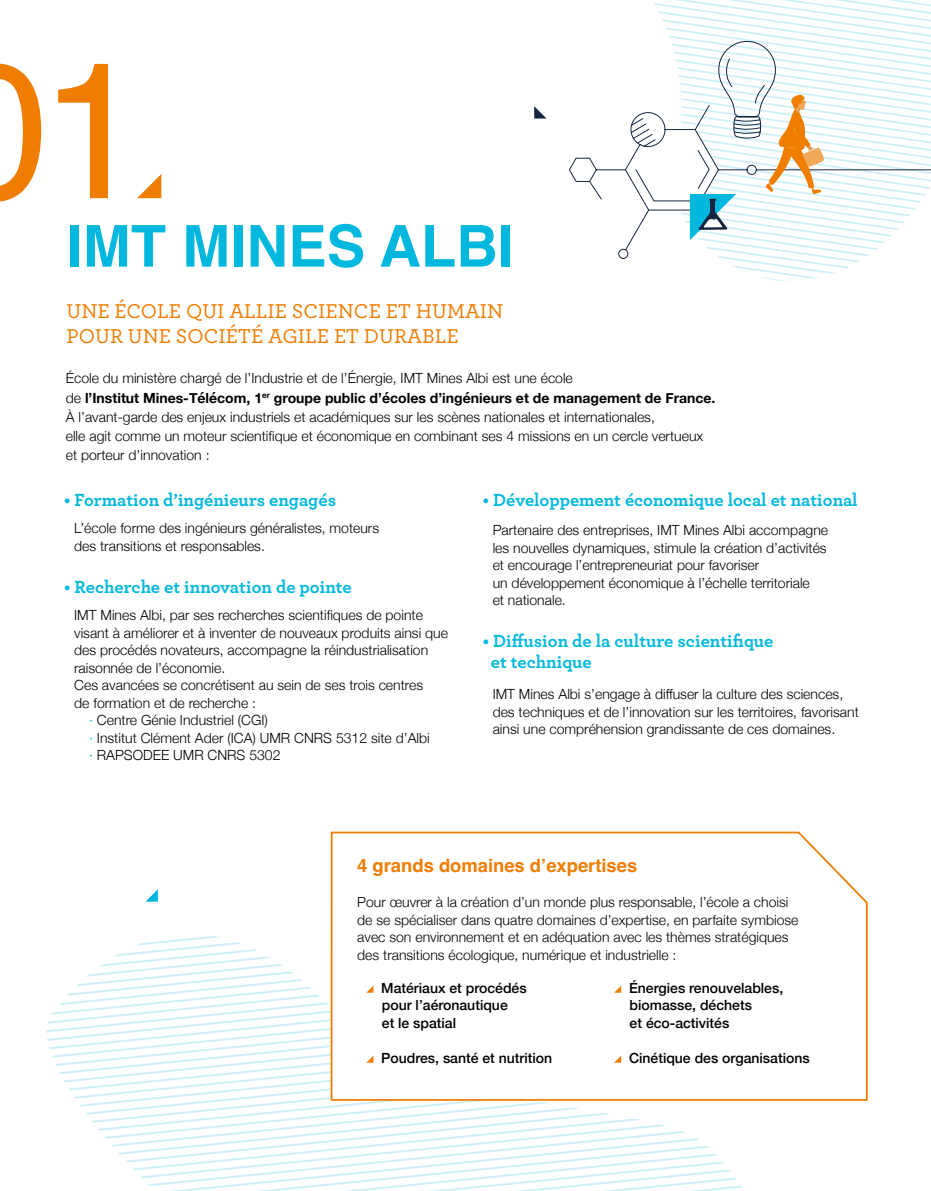
<style>
.page{position:relative;width:931px;height:1191px;background:#fff}
.page>*{position:absolute;margin:0;border:0;box-sizing:border-box;transform-origin:0 0}
.t1{font:700 57.75px "Helvetica";color:#00b8de}
.t2{font:500 21px/25.2px "Archer";color:#ef7d04}
.t3{font:700 18.38px/21px "Archer";color:#00b8de}
.t4{font:700 18.38px "Helvetica";color:#ef7d04}
.t5{font:300 14px/17.5px "Helvetica Neue";color:#000}
.t6{font:500 14px/17.5px "Helvetica Neue";color:#000}
.s1{font-weight:700}
.s2{color:#00b8de}
</style>
<div class="page">
<svg style="left:654px;top:0;width:276px;height:282px"></svg>
<svg style="left:0;top:64px;width:108px;height:137px"></svg>
<svg style="left:137px;top:174px;width:24px;height:24px"></svg>
<svg style="left:569px;top:104px;width:361px;height:155px"></svg>
<svg style="left:534px;top:106px;width:12px;height:12px"></svg>
<svg style="left:668px;top:40px;width:156px;height:200px"></svg>
<svg style="left:46px;top:936px;width:697px;height:255px"></svg>
<svg style="left:329px;top:831px;width:539px;height:270px"></svg>
<svg style="left:366px;top:985px;width:7px;height:7px"></svg>
<svg style="left:366px;top:1055px;width:7px;height:7px"></svg>
<svg style="left:613px;top:985px;width:8px;height:7px"></svg>
<svg style="left:613px;top:1055px;width:8px;height:7px"></svg>
<svg style="left:146px;top:889px;width:12px;height:12px"></svg>
<h1 class="t1" style="left:66px;top:211px;width:449px">IMT MINES ALBI</h1>
<h2 class="t2" style="left:66px;top:297px;width:438px">UNE ÉCOLE QUI ALLIE SCIENCE ET HUMAIN<br>POUR UNE SOCIÉTÉ AGILE ET DURABLE</h2>
<p class="t5" style="left:66px;top:368px;width:651px;line-height:19.2px">École du ministère chargé de l’Industrie et de l’Énergie, IMT Mines Albi est une école<br>de <span class="s1">l’Institut Mines-Télécom, 1</span><sup>er</sup> <span class="s1">groupe public d’écoles d’ingénieurs et de management de France.<br></span>À l’avant-garde des enjeux industriels et académiques sur les scènes nationales et internationales,<br>elle agit comme un moteur scientifique et économique en combinant ses 4 missions en un cercle vertueux et porteur d’innovation :</p>
<h3 class="t3" style="left:64px;top:488px;width:273px">• Formation d’ingénieurs engagés</h3>
<p class="t5" style="left:74px;top:518px;width:306px">L’école forme des ingénieurs généralistes, moteurs des transitions et responsables.</p>
<h3 class="t3" style="left:64px;top:575px;width:289px">• Recherche et innovation de pointe</h3>
<p class="t5" style="left:74px;top:605px;width:350px">IMT Mines Albi, par ses recherches scientifiques de pointe</p>
<p class="t5" style="left:74px;top:623px;width:375px">visant à améliorer et à inventer de nouveaux produits ainsi que</p>
<p class="t5" style="left:74px;top:640px;width:355px">des procédés novateurs, accompagne la réindustrialisation</p>
<p class="t5" style="left:74px;top:658px;width:152px">raisonnée de l’économie.</p>
<p class="t5" style="left:74px;top:675px;width:350px">Ces avancées se concrétisent au sein de ses trois centres</p>
<p class="t5" style="left:74px;top:693px;width:183px">de formation et de recherche :</p>
<p class="t5" style="left:89px;top:710px;width:180px"><span class="s2">·</span> Centre Génie Industriel (CGI)</p>
<p class="t5" style="left:89px;top:728px;width:342px"><span class="s2">·</span> Institut Clément Ader (ICA) UMR CNRS 5312 site d’Albi</p>
<p class="t5" style="left:89px;top:745px;width:193px"><span class="s2">·</span> RAPSODEE UMR CNRS 5302</p>
<h3 class="t3" style="left:482px;top:488px;width:376px">• Développement économique local et national</h3>
<p class="t5" style="left:492px;top:520px;width:337px">Partenaire des entreprises, IMT Mines Albi accompagne les nouvelles dynamiques, stimule la création d’activités et encourage l’entrepreneuriat pour favoriser<br>un développement économique à l’échelle territoriale<br>et nationale.</p>
<h3 class="t3" style="left:490px;top:629px;width:284px;text-indent:-8px">• Diffusion de la culture scientifique et technique</h3>
<p class="t5" style="left:492px;top:684px;width:367px">IMT Mines Albi s’engage à diffuser la culture des sciences, des techniques et de l’innovation sur les territoires, favorisant ainsi une compréhension grandissante de ces domaines.</p>
<h3 class="t4" style="left:357px;top:854px;width:281px">4 grands domaines d’expertises</h3>
<p class="t5" style="left:357px;top:892px;width:442px">Pour œuvrer à la création d’un monde plus responsable, l’école a choisi de se spécialiser dans quatre domaines d’expertise, en parfaite symbiose avec son environnement et en adéquation avec les thèmes stratégiques des transitions écologique, numérique et industrielle :</p>
<p class="t6" style="left:381px;top:977px;width:147px">Matériaux et procédés pour l’aéronautique<br>et le spatial</p>
<p class="t6" style="left:381px;top:1047px;width:172px">Poudres, santé et nutrition</p>
<p class="t6" style="left:628px;top:977px;width:156px">Énergies renouvelables, biomasse, déchets<br>et éco-activités</p>
<p class="t6" style="left:628px;top:1047px;width:182px">Cinétique des organisations</p>
</div>
